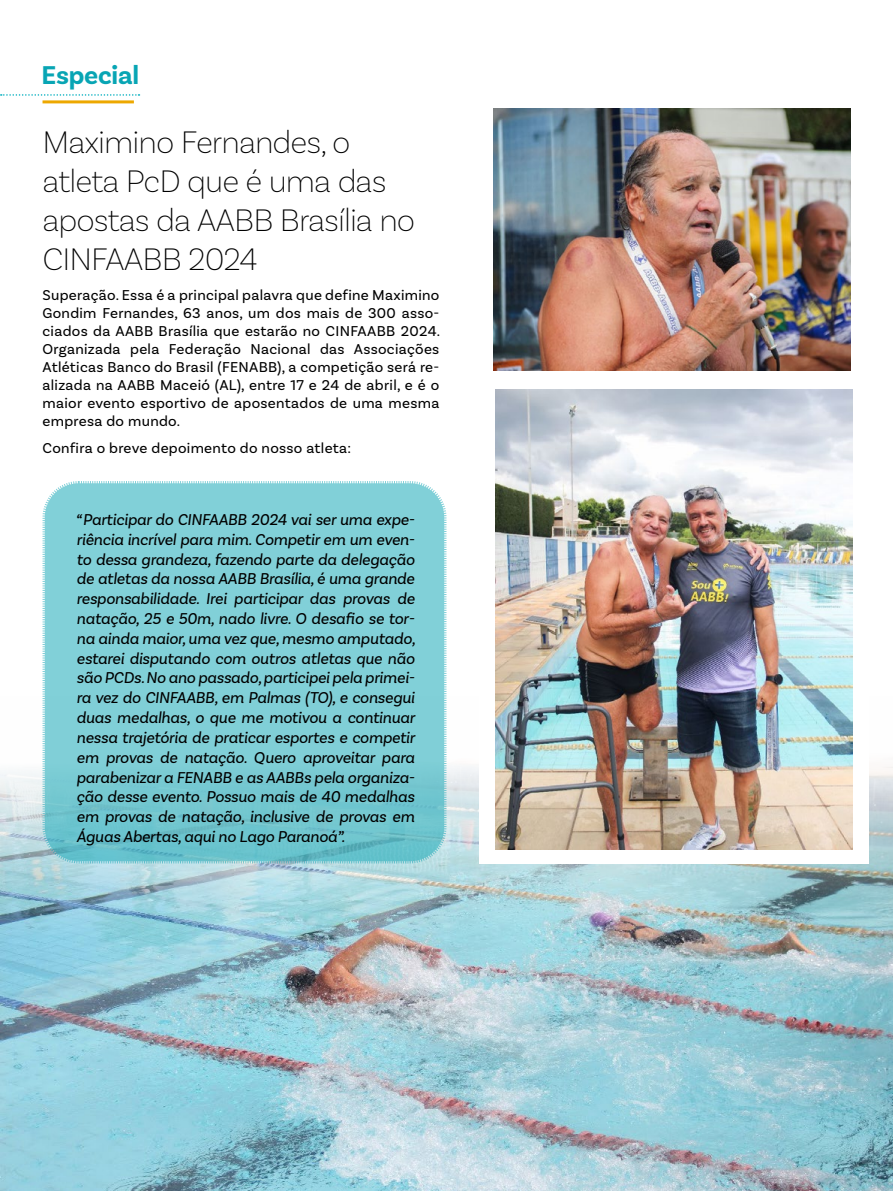
<style>
.page{position:relative;width:893px;height:1191px;background:#fff}
.page>*{position:absolute;margin:0;border:0;box-sizing:border-box;transform-origin:0 0}
.t1{font:200 33px/39px "Basic Sans";letter-spacing:-.03em;color:#000}
.t2{font:700 27px "Basic Sans";letter-spacing:-.01em;color:#08a5b4}
.t3{font:italic 16.5px/19.8px "Basic Sans";letter-spacing:-.01em;color:#000;text-align:justify}
.t4{font:15px/18px "Basic Sans";letter-spacing:.02em;color:#000;text-align:justify}
</style>
<div class="page">
<img style="left:0;top:767px;width:893px;height:424px">
<div style="left:479px;top:519px;width:390px;height:344px;background:#fff"></div>
<svg style="left:1px;top:94px;width:138px;height:2px"></svg>
<hr style="left:43px;top:100px;width:91px;height:3px;background:#eda800">
<img style="left:495px;top:390px;width:357px;height:459px">
<img style="left:493px;top:108px;width:357px;height:262px">
<svg style="left:42px;top:481px;width:405px;height:383px;background:#7ecdd6"></svg>
<h2 class="t2" style="left:42px;top:59px;width:99px">Especial</h2>
<h1 class="t1" style="left:43px;top:121px;width:374px">Maximino Fernandes, o atleta PcD que é uma das apostas da AABB Brasília no<br>CINFAABB 2024</h1>
<p class="t4" style="left:43px;top:286px;width:399px">Superação. Essa é a principal palavra que define Maximino Gondim Fernandes, 63 anos, um dos mais de 300 asso&shy;ciados da AABB Brasília que estarão no CINFAABB 2024.<br>Organizada pela Federação Nacional das Associações Atléticas Banco do Brasil (FENABB), a competição será re&shy;alizada na AABB Maceió (AL), entre 17 e 24 de abril, e é o maior evento esportivo de aposentados de uma mesma empresa do mundo.</p>
<p class="t4" style="left:43px;top:439px;width:310px">Confira o breve depoimento do nosso atleta:</p>
<p class="t3" style="left:77px;top:509px;width:340px">“Participar do CINFAABB 2024 vai ser uma expe&shy;riência incrível para mim. Competir em um even&shy;to dessa grandeza, fazendo parte da delegação de atletas da nossa AABB Brasília, é uma grande responsabilidade. Irei participar das provas de natação, 25 e 50m, nado livre. O desafio se tor&shy;na ainda maior, uma vez que, mesmo amputado, estarei disputando com outros atletas que não são PCDs. No ano passado, participei pela primei&shy;ra vez do CINFAABB, em Palmas (TO), e consegui duas medalhas, o que me motivou a continuar nessa trajetória de praticar esportes e competir em provas de natação. Quero aproveitar para parabenizar a FENABB e as AABBs pela organiza&shy;ção desse evento. Possuo mais de 40 medalhas em provas de natação, inclusive de provas em Águas Abertas, aqui no Lago Paranoá”.</p>
</div>
